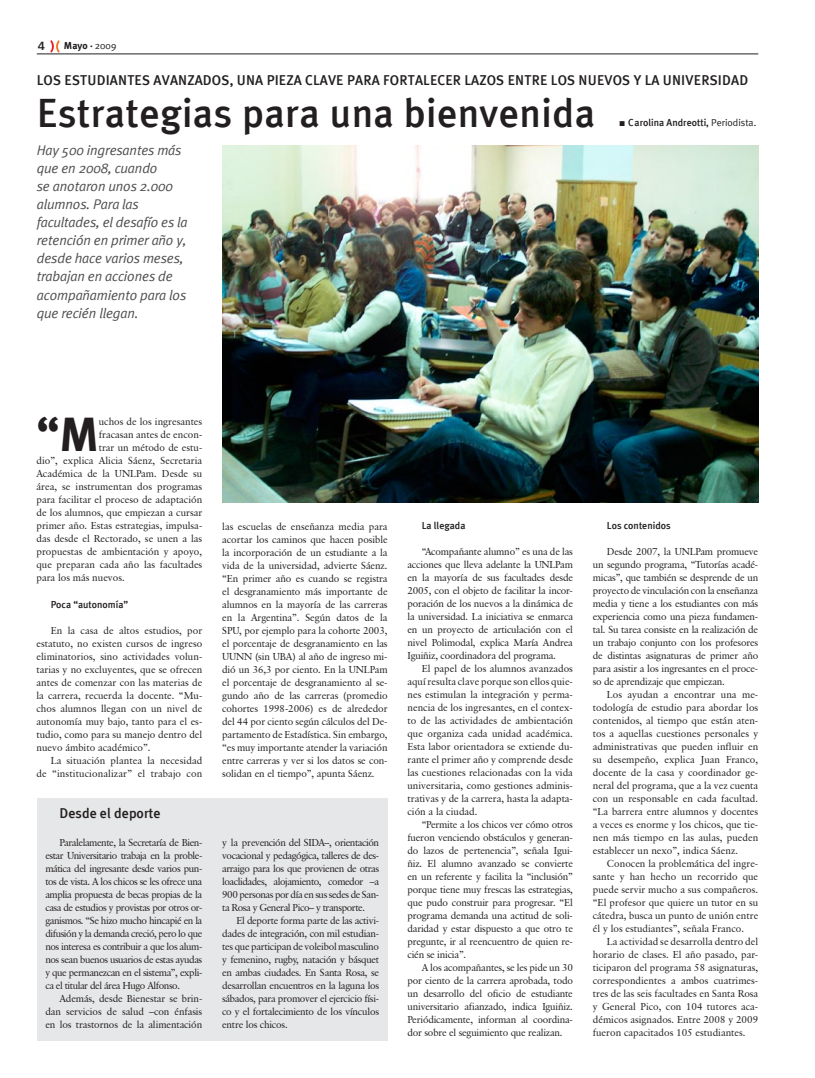
<style>
.page{position:relative;width:815px;height:1078px;background:#fff}
.page>*{position:absolute;margin:0;border:0;box-sizing:border-box;transform-origin:0 0}
.t1{font:700 47.4px "Meta Plus";color:#231f20}
.t2{font:500 40px "Meta Plus";letter-spacing:.01em;color:#231f20}
.t3{font:italic 14px/18px "Meta Plus Normal";letter-spacing:-.01em;color:#4d4d4f}
.t4{font:500 14px "Meta Plus";letter-spacing:.01em;color:#231f20}
.t5{font:12px "Humanist 777 BT Bold B";color:#231f20}
.t6{font:10px/13px "Classical Garamond BT";color:#231f20;text-align:justify}
.t7{font:500 10px "Meta Plus";color:#231f20}
.t8{font:700 10px "Meta Plus";color:#231f20}
.s1{font-family:"Meta Plus Normal";font-weight:400}
</style>
<div class="page">
<hr style="left:37px;top:53px;width:721px;height:1px;background:#231f20">
<svg style="left:50px;top:40px;width:10px;height:13px"></svg>
<div style="left:37px;top:798px;width:351px;height:38px;background:#e6e7e8"></div>
<div style="left:37px;top:832px;width:351px;height:208px;background:#e6e7e8"></div>
<img style="left:222px;top:145px;width:536px;height:357px">
<p class="t5" style="left:38px;top:38px;width:9px">4</p>
<p class="t8" style="left:64px;top:40px;width:54px">Mayo . <span class="s1">2009</span></p>
<h3 class="t4" style="left:37px;top:72px;width:713px">LOS ESTUDIANTES AVANZADOS, UNA PIEZA CLAVE PARA FORTALECER LAZOS ENTRE LOS NUEVOS Y LA UNIVERSIDAD</h3>
<h2 class="t2" style="left:37px;top:90px;width:560px">Estrategias para una bienvenida</h2>
<p class="t7" style="left:628px;top:117px;width:130px">Carolina Andreotti, <span class="s1">Periodista.</span></p>
<h3 class="t3" style="left:37px;top:141px;width:152px">Hay 500 ingresantes más que en 2008, cuando<br>se anotaron unos 2.000 alumnos. Para las facultades, el desafío es la retención en primer año y, desde hace varios meses, trabajan en acciones de acompañamiento para los que recién llegan.</h3>
<h1 class="t1" style="left:36px;top:407px;width:64px">“M</h1>
<p class="t6" style="left:99px;top:415px;width:105px">uchos de los ingresantes</p>
<p class="t6" style="left:99px;top:428px;width:105px">fracasan antes de encon-</p>
<p class="t6" style="left:99px;top:441px;width:105px">trar un método de estu-</p>
<p class="t6" style="left:36px;top:454px;width:167px">dio”, explica Alicia Sáenz, Secretaria</p>
<p class="t6" style="left:36px;top:467px;width:167px">Académica de la UNLPam. Desde su</p>
<p class="t6" style="left:36px;top:480px;width:167px">área, se instrumentan dos programas</p>
<p class="t6" style="left:36px;top:493px;width:167px">para facilitar el proceso de adaptación</p>
<p class="t6" style="left:36px;top:506px;width:167px">de los alumnos, que empiezan a cursar</p>
<p class="t6" style="left:36px;top:519px;width:167px">primer año. Estas estrategias, impulsa-</p>
<p class="t6" style="left:36px;top:532px;width:167px">das desde el Rectorado, se unen a las</p>
<p class="t6" style="left:36px;top:545px;width:167px">propuestas de ambientación y apoyo,</p>
<p class="t6" style="left:36px;top:558px;width:167px">que preparan cada año las facultades</p>
<p class="t6" style="left:36px;top:571px;width:90px">para los más nuevos.</p>
<p class="t7" style="left:51px;top:598px;width:79px">Poca “autonomía”</p>
<p class="t6" style="left:36px;top:623px;width:167px;text-indent:14px">En la casa de altos estudios, por estatuto, no existen cursos de ingreso eliminatorios, sino actividades volun&shy;tarias y no excluyentes, que se ofrecen antes de comenzar con las materias de la carrera, recuerda la docente. “Mu&shy;chos alumnos llegan con un nivel de autonomía muy bajo, tanto para el es&shy;tudio, como para su manejo dentro del nuevo ámbito académico”.</p>
<p class="t6" style="left:36px;top:753px;width:167px;text-align:right">La situación plantea la necesidad<br>de “institucionalizar” el trabajo con</p>
<h3 class="t4" style="left:60px;top:805px;width:103px">Desde el deporte</h3>
<p class="t6" style="left:45px;top:835px;width:158px;text-indent:14px">Paralelamente, la Secretaría de Bien&shy;estar Universitario trabaja en la proble&shy;mática del ingresante desde varios pun&shy;tos de vista. A los chicos se les ofrece una amplia propuesta de becas propias de la casa de estudios y provistas por otros or&shy;ganismos. “Se hizo mucho hincapié en la difusión y la demanda creció, pero lo que nos interesa es contribuir a que los alum&shy;nos sean buenos usuarios de estas ayudas y que permanezcan en el sistema”, expli&shy;ca el titular del área Hugo Alfonso.</p>
<p class="t6" style="left:45px;top:991px;width:158px;text-indent:14px">Además, desde Bienestar se brin&shy;dan servicios de salud –con énfasis en los trastornos de la alimentación</p>
<p class="t6" style="left:222px;top:519px;width:167px">las escuelas de enseñanza media para acortar los caminos que hacen posible la incorporación de un estudiante a la vida de la universidad, advierte Sáenz. “En primer año es cuando se registra el desgranamiento más importante de alumnos en la mayoría de las carreras en la Argentina”. Según datos de la SPU, por ejemplo para la cohorte 2003, el porcentaje de desgranamiento en las UUNN (sin UBA) al año de ingreso mi&shy;dió un 36,3 por ciento. En la UNLPam el porcentaje de desgranamiento al se&shy;gundo año de las carreras (promedio cohortes 1998-2006) es de alrededor del 44 por ciento según cálculos del De&shy;partamento de Estadística. Sin embargo, “es muy importante atender la variación entre carreras y ver si los datos se con&shy;solidan en el tiempo”, apunta Sáenz.</p>
<p class="t7" style="left:422px;top:519px;width:45px">La llegada</p>
<p class="t6" style="left:407px;top:544px;width:167px;text-indent:14px">“Acompañante alumno” es una de las acciones que lleva adelante la UNLPam en la mayoría de sus facultades desde 2005, con el objeto de facilitar la incor&shy;poración de los nuevos a la dinámica de la universidad. La iniciativa se enmarca en un proyecto de articulación con el nivel Polimodal, explica María Andrea Iguiñiz, coordinadora del programa.</p>
<p class="t6" style="left:407px;top:661px;width:167px;text-indent:14px">El papel de los alumnos avanzados aquí resulta clave porque son ellos quie&shy;nes estimulan la integración y perma&shy;nencia de los ingresantes, en el contex&shy;to de las actividades de ambientación que organiza cada unidad académica.<br>Esta labor orientadora se extiende du&shy;rante el primer año y comprende desde las cuestiones relacionadas con la vida universitaria, como gestiones adminis&shy;trativas y de la carrera, hasta la adapta&shy;ción a la ciudad.</p>
<p class="t6" style="left:407px;top:817px;width:167px;text-indent:14px">“Permite a los chicos ver cómo otros fueron venciendo obstáculos y generan&shy;do lazos de pertenencia”, señala Igui&shy;ñiz. El alumno avanzado se convierte en un referente y facilita la “inclusión” porque tiene muy frescas las estrategias, que pudo construir para progresar. “El programa demanda una actitud de soli&shy;daridad y estar dispuesto a que otro te pregunte, ir al reencuentro de quien re&shy;cién se inicia”.</p>
<p class="t6" style="left:407px;top:960px;width:167px;text-indent:14px">A los acompañantes, se les pide un 30 por ciento de la carrera aprobada, todo un desarrollo del oficio de estudiante universitario afianzado, indica Iguiñiz.<br>Periódicamente, informan al coordina&shy;dor sobre el seguimiento que realizan.</p>
<p class="t6" style="left:222px;top:835px;width:158px">y la prevención del SIDA–, orientación vocacional y pedagógica, talleres de des&shy;arraigo para los que provienen de otras loaclidades, alojamiento, comedor –a 900 personas por día en sus sedes de San&shy;ta Rosa y General Pico– y transporte.</p>
<p class="t6" style="left:222px;top:913px;width:158px;text-indent:14px">El deporte forma parte de las activi&shy;dades de integración, con mil estudian&shy;tes que participan de voleibol masculino y femenino, rugby, natación y básquet en ambas ciudades. En Santa Rosa, se desarrollan encuentros en la laguna los sábados, para promover el ejercicio físi&shy;co y el fortalecimiento de los vínculos entre los chicos.</p>
<p class="t7" style="left:607px;top:519px;width:65px">Los contenidos</p>
<p class="t6" style="left:593px;top:544px;width:167px;text-indent:14px">Desde 2007, la UNLPam promueve un segundo programa, “Tutorías acadé&shy;micas”, que también se desprende de un proyecto de vinculación con la enseñanza media y tiene a los estudiantes con más experiencia como una pieza fundamen&shy;tal. Su tarea consiste en la realización de un trabajo conjunto con los profesores de distintas asignaturas de primer año para asistir a los ingresantes en el proce&shy;so de aprendizaje que empiezan.</p>
<p class="t6" style="left:593px;top:687px;width:167px;text-indent:14px">Los ayudan a encontrar una me&shy;todología de estudio para abordar los contenidos, al tiempo que están aten&shy;tos a aquellas cuestiones personales y administrativas que pueden influir en su desempeño, explica Juan Franco, docente de la casa y coordinador ge&shy;neral del programa, que a la vez cuenta con un responsable en cada facultad. “La barrera entre alumnos y docentes a veces es enorme y los chicos, que tie&shy;nen más tiempo en las aulas, pueden establecer un nexo”, indica Sáenz.</p>
<p class="t6" style="left:593px;top:856px;width:167px;text-indent:14px">Conocen la problemática del ingre&shy;sante y han hecho un recorrido que puede servir mucho a sus compañeros. “El profesor que quiere un tutor en su cátedra, busca un punto de unión entre él y los estudiantes”, señala Franco.</p>
<p class="t6" style="left:593px;top:934px;width:167px;text-indent:14px">La actividad se desarrolla dentro del horario de clases. El año pasado, par&shy;ticiparon del programa 58 asignaturas, correspondientes a ambos cuatrimes&shy;tres de las seis facultades en Santa Rosa y General Pico, con 104 tutores aca&shy;démicos asignados. Entre 2008 y 2009 fueron capacitados 105 estudiantes.</p>
</div>
